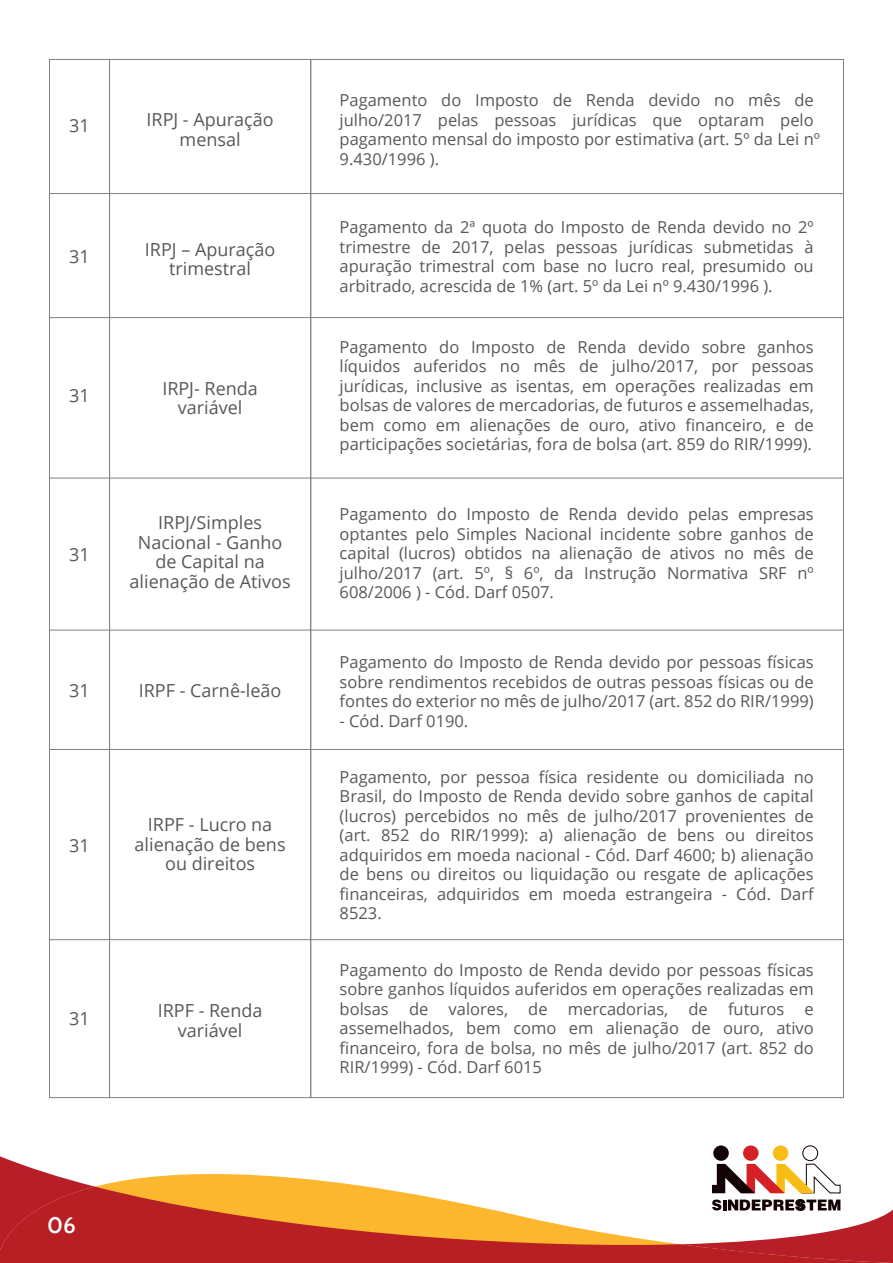
<style>
.page{position:relative;width:893px;height:1263px;background:#fff}
.page>*{position:absolute;margin:0;border:0;box-sizing:border-box;transform-origin:0 0}
.t1{font:600 22.5px "Cabin";color:#fff}
.t2{font:18px/19.5px "Open Sans";color:#57585a;text-align:center}
.t3{font:16.5px/19.5px "Open Sans";color:#57585a;text-align:justify}
</style>
<div class="page">
<svg style="left:0;top:1156px;width:818px;height:30px"></svg>
<svg style="left:0;top:1186px;width:893px;height:77px;fill:#b71f28"></svg>
<div style="left:773px;top:1145px;width:15px;height:16px;background:#f8bc15;border-radius:50%"></div>
<div style="left:743px;top:1145px;width:15px;height:16px;background:#d42026;border-radius:50%"></div>
<svg style="left:712px;top:1164px;width:129px;height:47px"></svg>
<div style="left:713px;top:1145px;width:16px;height:16px;background:#130304;border-radius:50%"></div>
<div style="left:803px;top:1146px;width:15px;height:15px;background:#fff;border-radius:50%"></div>
<div style="left:802px;top:1145px;width:16px;height:16px;border:1px solid #130304;border-radius:50%"></div>
<div style="left:49px;top:59px;width:61px;height:1039px;border:1px solid #808285"></div>
<hr style="left:49px;top:193px;width:794px;height:1px;background:#808285">
<hr style="left:49px;top:317px;width:794px;height:1px;background:#808285">
<hr style="left:49px;top:478px;width:794px;height:1px;background:#808285">
<hr style="left:49px;top:630px;width:794px;height:1px;background:#808285">
<hr style="left:49px;top:749px;width:794px;height:1px;background:#808285">
<hr style="left:49px;top:939px;width:794px;height:1px;background:#808285">
<p class="t2" style="left:69px;top:116px;width:22px">31</p>
<p class="t2" style="left:69px;top:247px;width:22px">31</p>
<p class="t2" style="left:69px;top:385px;width:22px">31</p>
<p class="t2" style="left:69px;top:544px;width:22px">31</p>
<p class="t2" style="left:69px;top:680px;width:22px">31</p>
<p class="t2" style="left:147px;top:109px;width:129px">IRPJ - Apuração mensal</p>
<p class="t2" style="left:145px;top:239px;width:132px">IRPJ – Apuração trimestral</p>
<p class="t2" style="left:162px;top:378px;width:97px">IRPJ- Renda variável</p>
<p class="t2" style="left:130px;top:512px;width:162px">IRPJ/Simples<br>Nacional - Ganho de Capital na alienação de Ativos</p>
<p class="t2" style="left:139px;top:680px;width:144px">IRPF - Carnê-leão</p>
<p class="t2" style="left:69px;top:835px;width:22px">31</p>
<p class="t2" style="left:135px;top:814px;width:152px">IRPF - Lucro na alienação de bens ou direitos</p>
<p class="t2" style="left:69px;top:1008px;width:22px">31</p>
<p class="t2" style="left:158px;top:1000px;width:106px">IRPF - Renda variável</p>
<p class="t3" style="left:340px;top:90px;width:482px;text-align:left">Pagamento do Imposto de Renda devido no mês de julho/2017 pelas pessoas jurídicas que optaram pelo pagamento mensal do imposto por estimativa (art. 5º da Lei nº 9.430/1996 ).</p>
<p class="t3" style="left:340px;top:217px;width:476px">Pagamento da 2ª quota do Imposto de Renda devido no 2º trimestre de 2017, pelas pessoas jurídicas submetidas à apuração trimestral com base no lucro real, presumido ou arbitrado, acrescida de 1% (art. 5º da Lei nº 9.430/1996 ).</p>
<p class="t3" style="left:340px;top:336px;width:476px">Pagamento do Imposto de Renda devido sobre ganhos líquidos auferidos no mês de julho/2017, por pessoas jurídicas, inclusive as isentas, em operações realizadas em bolsas de valores de mercadorias, de futuros e assemelhadas, bem como em alienações de ouro, ativo financeiro, e de participações societárias, fora de bolsa (art. 859 do RIR/1999).</p>
<p class="t3" style="left:340px;top:504px;width:476px">Pagamento do Imposto de Renda devido pelas empresas optantes pelo Simples Nacional incidente sobre ganhos de capital (lucros) obtidos na alienação de ativos no mês de julho/2017 (art. 5º, § 6º, da Instrução Normativa SRF nº 608/2006 ) - Cód. Darf 0507.</p>
<p class="t3" style="left:340px;top:652px;width:476px">Pagamento do Imposto de Renda devido por pessoas físicas sobre rendimentos recebidos de outras pessoas físicas ou de fontes do exterior no mês de julho/2017 (art. 852 do RIR/1999)</p>
<p class="t3" style="left:340px;top:710px;width:130px">- Cód. Darf 0190.</p>
<p class="t3" style="left:340px;top:767px;width:476px">Pagamento, por pessoa física residente ou domiciliada no Brasil, do Imposto de Renda devido sobre ganhos de capital (lucros) percebidos no mês de julho/2017 provenientes de (art. 852 do RIR/1999): a) alienação de bens ou direitos adquiridos em moeda nacional - Cód. Darf 4600; b) alienação de bens ou direitos ou liquidação ou resgate de aplicações financeiras, adquiridos em moeda estrangeira - Cód. Darf 8523.</p>
<p class="t3" style="left:340px;top:960px;width:476px">Pagamento do Imposto de Renda devido por pessoas físicas sobre ganhos líquidos auferidos em operações realizadas em bolsas de valores, de mercadorias, de futuros e assemelhados, bem como em alienação de ouro, ativo financeiro, fora de bolsa, no mês de julho/2017 (art. 852 do RIR/1999) - Cód. Darf 6015</p>
<h1 class="t1" style="left:47px;top:1212px;width:30px">0 62</h1>
</div>
